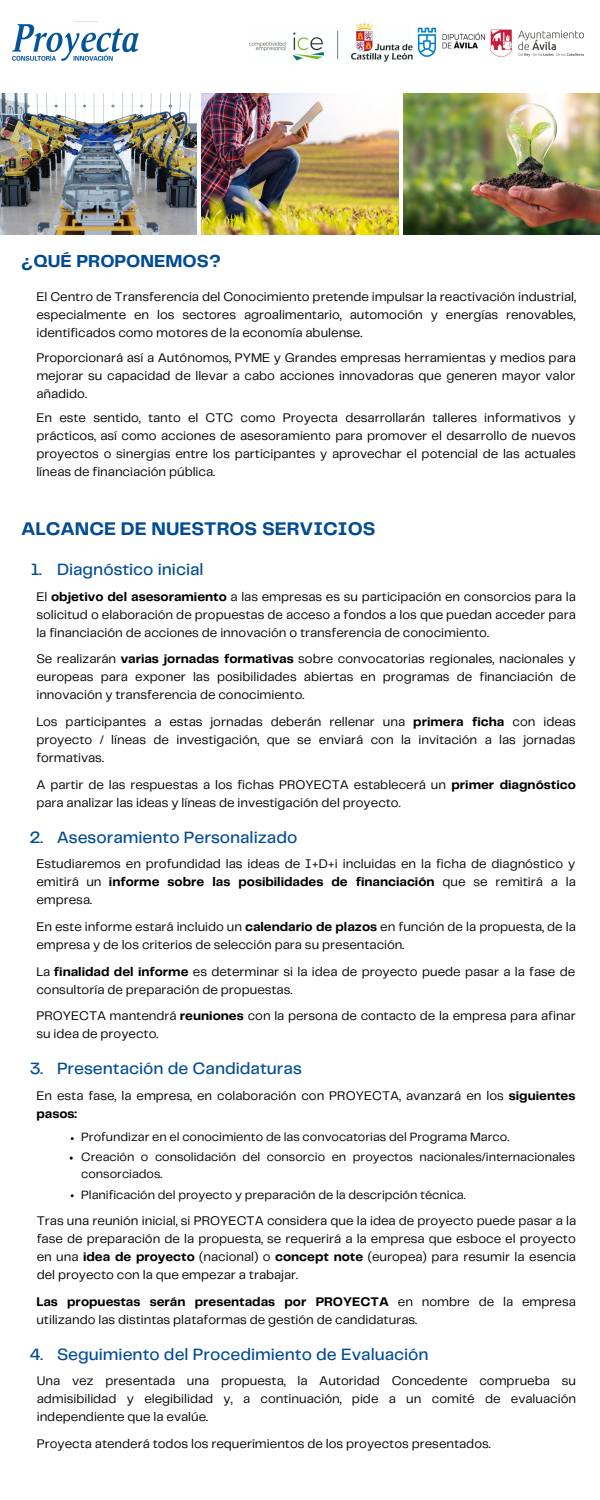
<style>
.page{position:relative;width:600px;height:1500px;background:#fff}
.page>*{position:absolute;margin:0;border:0;box-sizing:border-box;transform-origin:0 0}
.t1{font:700 19px "Telegraf";color:#004b95}
.t2{font:700 18px "Telegraf";color:#004b95}
.t3{font:500 17px "Telegraf";color:#004b95}
.t4{font:13px/18px "Telegraf";color:#000;text-align:justify}
.t5{font:12.5px/19.6px "Telegraf";color:#000}
.s1{font-weight:700}
</style>
<div class="page">
<img style="left:404px;top:94px;width:196px;height:140px">
<img style="left:0;top:94px;width:196px;height:140px">
<img style="left:202px;top:94px;width:196px;height:140px">
<img style="left:12px;top:24px;width:127px;height:37px">
<img style="left:249px;top:23px;width:335px;height:39px">
<h2 class="t2" style="left:21px;top:254px;width:201px">¿QUÉ PROPONEMOS?</h2>
<p class="t4" style="left:36px;top:289px;width:541px">El Centro de Transferencia del Conocimiento pretende impulsar la reactivación industrial, especialmente en los sectores agroalimentario, automoción y energías renovables, identificados como motores de la economía abulense.</p>
<p class="t4" style="left:36px;top:349px;width:541px">Proporcionará así a Autónomos, PYME y Grandes empresas herramientas y medios para mejorar su capacidad de llevar a cabo acciones innovadoras que generen mayor valor añadido.</p>
<p class="t4" style="left:36px;top:409px;width:541px">En este sentido, tanto el CTC como Proyecta desarrollarán talleres informativos y prácticos, así como acciones de asesoramiento para promover el desarrollo de nuevos proyectos o sinergias entre los participantes y aprovechar el potencial de las actuales líneas de financiación pública.</p>
<h1 class="t1" style="left:21px;top:520px;width:356px">ALCANCE DE NUESTROS SERVICIOS</h1>
<h3 class="t3" style="left:31px;top:562px;width:174px">1. Diagnóstico inicial</h3>
<p class="t4" style="left:36px;top:588px;width:541px">El <span class="s1">objetivo del asesoramiento</span> a las empresas es su participación en consorcios para la solicitud o elaboración de propuestas de acceso a fondos a los que puedan acceder para la financiación de acciones de innovación o transferencia de conocimiento.</p>
<p class="t4" style="left:36px;top:651px;width:541px">Se realizarán <span class="s1">varias jornadas formativas</span> sobre convocatorias regionales, nacionales y europeas para exponer las posibilidades abiertas en programas de financiación de innovación y transferencia de conocimiento.</p>
<p class="t4" style="left:36px;top:713px;width:541px">Los participantes a estas jornadas deberán rellenar una <span class="s1">primera ficha</span> con ideas proyecto / líneas de investigación, que se enviará con la invitación a las jornadas formativas.</p>
<p class="t4" style="left:36px;top:776px;width:541px">A partir de las respuestas a los fichas PROYECTA establecerá un <span class="s1">primer diagnóstico </span>para analizar las ideas y líneas de investigación del proyecto.</p>
<h3 class="t3" style="left:30px;top:830px;width:270px">2. Asesoramiento Personalizado</h3>
<p class="t4" style="left:36px;top:855px;width:541px">Estudiaremos en profundidad las ideas de I+D+i incluidas en la ficha de diagnóstico y emitirá un <span class="s1">informe sobre las posibilidades de financiación</span> que se remitirá a la empresa.</p>
<p class="t4" style="left:36px;top:918px;width:541px">En este informe estará incluido un <span class="s1">calendario de plazos</span> en función de la propuesta, de la empresa y de los criterios de selección para su presentación.</p>
<p class="t4" style="left:36px;top:963px;width:540px">La <span class="s1">finalidad del informe</span> es determinar si la idea de proyecto puede pasar a la fase de consultoría de preparación de propuestas.</p>
<p class="t4" style="left:36px;top:1007px;width:541px">PROYECTA mantendrá <span class="s1">reuniones</span> con la persona de contacto de la empresa para afinar su idea de proyecto.</p>
<h3 class="t3" style="left:30px;top:1061px;width:274px">3. Presentación de Candidaturas</h3>
<p class="t4" style="left:36px;top:1087px;width:541px">En esta fase, la empresa, en colaboración con PROYECTA, avanzará en los <span class="s1">siguientes pasos:</span></p>
<p class="t5" style="left:81px;top:1128px;width:496px">Profundizar en el conocimiento de las convocatorias del Programa Marco.<br>Creación o consolidación del consorcio en proyectos nacionales/internacionales</p>
<p class="t5" style="left:81px;top:1165px;width:386px;line-height:20.2px">consorciados.<br>Planificación del proyecto y preparación de la descripción técnica.</p>
<p class="t4" style="left:37px;top:1212px;width:541px">Tras una reunión inicial, si PROYECTA considera que la idea de proyecto puede pasar a la fase de preparación de la propuesta, se requerirá a la empresa que esboce el proyecto en una <span class="s1">idea de proyecto</span> (nacional) o <span class="s1">concept note</span> (europea) para resumir la esencia del proyecto con la que empezar a trabajar.</p>
<p class="t4" style="left:36px;top:1293px;width:541px"><span class="s1">Las propuestas serán presentadas por PROYECTA</span> en nombre de la empresa utilizando las distintas plataformas de gestión de candidaturas.</p>
<h3 class="t3" style="left:30px;top:1347px;width:401px">4. Seguimiento del Procedimiento de Evaluación</h3>
<p class="t4" style="left:37px;top:1373px;width:541px">Una vez presentada una propuesta, la Autoridad Concedente comprueba su admisibilidad y elegibilidad y, a continuación, pide a un comité de evaluación independiente que la evalúe.</p>
<p class="t4" style="left:37px;top:1435px;width:455px">Proyecta atenderá todos los requerimientos de los proyectos presentados.</p>
</div>
